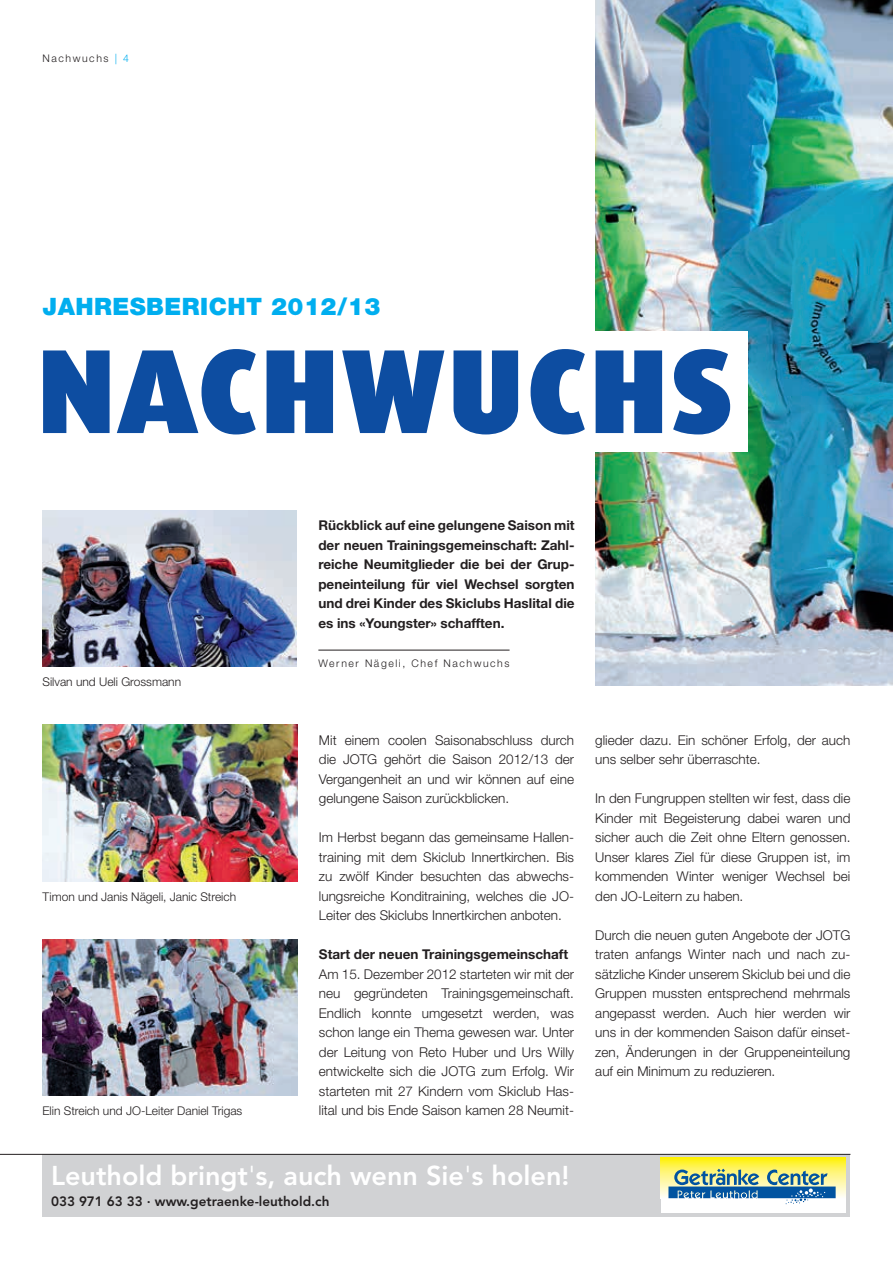
<style>
.page{position:relative;width:893px;height:1263px;background:#fff}
.page>*{position:absolute;margin:0;border:0;box-sizing:border-box;transform-origin:0 0}
.t1{font:900 120px "Dax OT";letter-spacing:.015em;color:#0d4da1}
.t2{font:800 27px "Avenir LT Std";color:#fff}
.t3{font:900 24px "Helvetica Neue LT Std";letter-spacing:.02em;color:#00aeef}
.t4{font:300 13.5px/19.5px "Helvetica Neue LT Std";color:#231f20;text-align:justify}
.t5{font:700 13.5px/19.5px "Helvetica Neue LT Std";color:#231f20;text-align:justify}
.t6{font:800 13.5px "Avenir LT Std";color:#231f20}
.t7{font:300 12px "Helvetica Neue LT Std";color:#231f20}
.t8{font:300 10.5px "Helvetica Neue LT Std";letter-spacing:.15em;color:#231f20}
.s1{color:#00aeef}
.s2{font-family:"Helvetica Neue LT Std";font-weight:300}
</style>
<div class="page">
<img style="left:595px;top:0;width:298px;height:686px">
<hr style="left:318px;top:650px;width:192px;height:1px;background:#231f20">
<div style="left:429px;top:331px;width:319px;height:121px;background:#fff"></div>
<img style="left:43px;top:511px;width:253px;height:156px">
<img style="left:43px;top:939px;width:255px;height:156px">
<img style="left:43px;top:725px;width:255px;height:157px">
<div style="left:43px;top:1154px;width:807px;height:63px;background:#d1d2d4"></div>
<div style="left:661px;top:1158px;width:185px;height:55px;background:#fff"></div>
<svg style="left:661px;top:1158px;width:185px;height:39px;background:#fef34b"></svg>
<svg style="left:668px;top:1169px;width:168px;height:35px;background:#89acae"></svg>
<hr style="left:0;top:1154px;width:850px;height:1px;background:#231f20">
<p class="t8" style="left:43px;top:52px;width:88px">Nachwuchs <span class="s1">| 4</span></p>
<h3 class="t3" style="left:43px;top:293px;width:339px">JAHRESBERICHT 2012/13</h3>
<h1 class="t1" style="left:37px;top:313px;width:698px">NACHWUCHS</h1>
<p class="t7" style="left:43px;top:674px;width:140px">Silvan und Ueli Grossmann</p>
<p class="t7" style="left:43px;top:889px;width:195px">Timon und Janis Nägeli, Janic Streich</p>
<p class="t7" style="left:43px;top:1103px;width:201px">Elin Streich und JO-Leiter Daniel Trigas</p>
<p class="t5" style="left:318px;top:515px;width:258px">Rückblick auf eine gelungene Saison mit der neuen Trainingsgemeinschaft: Zahl&shy;reiche Neumitglieder die bei der Grup&shy;peneinteilung für viel Wechsel sorgten und drei Kinder des Skiclubs Haslital die es ins «Youngster» schafften.</p>
<p class="t8" style="left:318px;top:656px;width:193px">Werner Nägeli, Chef Nachwuchs</p>
<p class="t4" style="left:319px;top:730px;width:257px">Mit einem coolen Saisonabschluss durch die JOTG gehört die Saison 2012/13 der Vergangenheit an und wir können auf eine gelungene Saison zurückblicken.</p>
<p class="t4" style="left:319px;top:827px;width:257px">Im Herbst begann das gemeinsame Hallen&shy;training mit dem Skiclub Innertkirchen. Bis zu zwölf Kinder besuchten das abwechs&shy;lungsreiche Konditraining, welches die JO-Leiter des Skiclubs Innertkirchen anboten.</p>
<p class="t5" style="left:319px;top:944px;width:251px">Start der neuen Trainingsgemeinschaft</p>
<p class="t4" style="left:319px;top:964px;width:257px">Am 15. Dezember 2012 starteten wir mit der neu gegründeten Trainingsgemeinschaft.<br>Endlich konnte umgesetzt werden, was schon lange ein Thema gewesen war. Unter der Leitung von Reto Huber und Urs Willy entwickelte sich die JOTG zum Erfolg. Wir starteten mit 27 Kindern vom Skiclub Has&shy;lital und bis Ende Saison kamen 28 Neumit-</p>
<h2 class="t2" style="left:51px;top:1159px;width:520px">Leuthold bringt<span class="s2">'</span>s, auch wenn Sie<span class="s2">'</span>s holen!</h2>
<p class="t6" style="left:51px;top:1193px;width:280px">033 971 63 33 · www.getraenke-leuthold.ch</p>
<p class="t4" style="left:595px;top:730px;width:257px">glieder dazu. Ein schöner Erfolg, der auch uns selber sehr überraschte.</p>
<p class="t4" style="left:595px;top:788px;width:257px">In den Fungruppen stellten wir fest, dass die Kinder mit Begeisterung dabei waren und sicher auch die Zeit ohne Eltern genossen.<br>Unser klares Ziel für diese Gruppen ist, im kommenden Winter weniger Wechsel bei den JO-Leitern zu haben.</p>
<p class="t4" style="left:595px;top:925px;width:257px">Durch die neuen guten Angebote der JOTG traten anfangs Winter nach und nach zu&shy;sätzliche Kinder unserem Skiclub bei und die Gruppen mussten entsprechend mehrmals angepasst werden. Auch hier werden wir uns in der kommenden Saison dafür einset&shy;zen, Änderungen in der Gruppeneinteilung auf ein Minimum zu reduzieren.</p>
</div>
